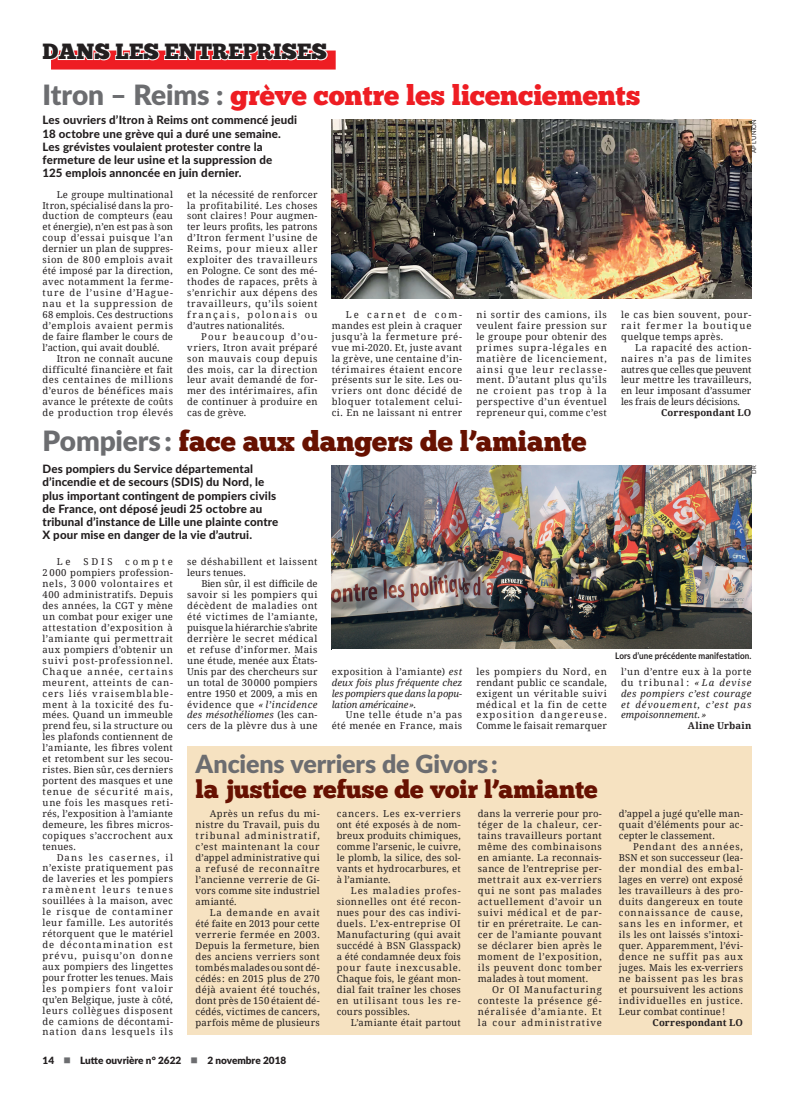
<style>
.page{position:relative;width:794px;height:1106px;background:#fff}
.page>*{position:absolute;margin:0;border:0;box-sizing:border-box;transform-origin:0 0}
.t1{font:28px "Chunk Five";letter-spacing:-.005em;color:#ee1d23}
.t2{font:28px "Chunk Five";letter-spacing:-.005em;color:#671101}
.t3{font:25px "Chunk Five";color:#671101}
.t4{font:900 25px "Lato";letter-spacing:-.005em;color:#6c6d70}
.t5{font:22px "Chunk Five";color:#231f20}
.t6{font:800 11.5px/13.2px "Lato";letter-spacing:.01em;color:#231f20}
.t7{font:900 10px "Lato";color:#231f20}
.t8{font:9.5px/10.9px "Noto Serif";letter-spacing:.035em;color:#231f20;text-align:justify}
.t9{font:italic 9.5px/10.9px "Noto Serif";letter-spacing:.005em;color:#231f20;text-align:justify}
.t10{font:700 9.5px "Noto Serif";letter-spacing:.015em;color:#231f20}
.t11{font:700 9px "Lato";letter-spacing:.01em;color:#231f20;scale:.9 1}
.t12{font:6px "Lato";letter-spacing:.025em;color:#231f20}
.s1{font-family:"Lato";font-weight:900;color:#6c6d70}
.s2{font-style:italic}
.s3{font-style:normal}
.s4{color:#6c6d70}
</style>
<div class="page">
<div style="left:51px;top:51px;width:285px;height:19px;background:#ee1d23"></div>
<svg style="left:51px;top:50px;width:278px;height:11px"></svg>
<div style="left:187px;top:746px;width:564px;height:289px;background:#f6e2c1"></div>
<img style="left:332px;top:119px;width:419px;height:179px">
<img style="left:332px;top:465px;width:419px;height:184px">
<h3 class="t5" style="left:43px;top:38px;width:286px">DANS LES ENTREPRISES</h3>
<h1 class="t1" style="left:43px;top:79px;width:599px"><span class="s1">Itron – Reims :</span> grève contre les licenciements</h1>
<p class="t6" style="left:43px;top:113px;width:256px">Les ouvriers d’Itron à Reims ont commencé jeudi 18 octobre une grève qui a duré une semaine.<br>Les grévistes voulaient protester contre la fermeture de leur usine et la suppression de<br>125 emplois annoncée en juin dernier.</p>
<p class="t8" style="left:43px;top:188px;width:132px;text-indent:14px">Le groupe multinational Itron, spécialisé dans la pro&shy;duction de compteurs (eau et énergie), n’en est pas à son coup d’essai puisque l’an dernier un plan de suppres&shy;sion de 800 emplois avait été imposé par la direction, avec notamment la ferme&shy;ture de l’usine d’Hague&shy;nau et la suppression de 68 emplois. Ces destructions d’emplois avaient permis de faire flamber le cours de l’action, qui avait doublé.</p>
<p class="t8" style="left:43px;top:352px;width:132px;text-indent:14px">Itron ne connaît aucune difficulté financière et fait des centaines de millions d’euros de bénéfices mais avance le prétexte de coûts de production trop élevés</p>
<p class="t12" style="left:750px;top:153px;width:36px;rotate:-90deg">AP L’UNION</p>
<p class="t8" style="left:187px;top:188px;width:132px">et la nécessité de renforcer la profitabilité. Les choses sont claires ! Pour augmen&shy;ter leurs profits, les patrons d’Itron ferment l’usine de Reims, pour mieux aller exploiter des travailleurs en Pologne. Ce sont des mé&shy;thodes de rapaces, prêts à s’enrichir aux dépens des travailleurs, qu’ils soient français, polonais ou d’autres nationalités.</p>
<p class="t8" style="left:187px;top:330px;width:132px;text-indent:14px">Pour beaucoup d’ou&shy;vriers, Itron avait préparé son mauvais coup depuis des mois, car la direction leur avait demandé de for&shy;mer des intérimaires, afin de continuer à produire en cas de grève.</p>
<p class="t8" style="left:332px;top:308px;width:132px;text-indent:14px">Le carnet de com&shy;mandes est plein à craquer jusqu’à la fermeture pré&shy;vue mi-2020. Et, juste avant la grève, une centaine d’in&shy;térimaires étaient encore présents sur le site. Les ou&shy;vriers ont donc décidé de bloquer totalement celui&shy;ci. En ne laissant ni entrer</p>
<p class="t8" style="left:476px;top:308px;width:132px">ni sortir des camions, ils veulent faire pression sur le groupe pour obtenir des primes supra-légales en matière de licenciement, ainsi que leur reclasse&shy;ment. D’autant plus qu’ils ne croient pas trop à la perspective d’un éventuel repreneur qui, comme c’est</p>
<p class="t8" style="left:621px;top:308px;width:132px">le cas bien souvent, pour&shy;rait fermer la boutique quelque temps après.</p>
<p class="t8" style="left:621px;top:341px;width:132px;text-indent:14px">La rapacité des action&shy;naires n’a pas de limites autres que celles que peuvent leur mettre les travailleurs, en leur imposant d’assumer les frais de leurs décisions.</p>
<p class="t10" style="left:661px;top:406px;width:92px">Correspondant LO</p>
<h1 class="t2" style="left:43px;top:425px;width:545px"><span class="s1">Pompiers :</span> face aux dangers de l’amiante</h1>
<p class="t6" style="left:43px;top:462px;width:237px">Des pompiers du Service départemental d’incendie et de secours (SDIS) du Nord, le plus important contingent de pompiers civils de France, ont déposé jeudi 25 octobre au tribunal d’instance de Lille une plainte contre X pour mise en danger de la vie d’autrui.</p>
<p class="t8" style="left:57px;top:556px;width:16px">L e</p>
<p class="t8" style="left:83px;top:556px;width:31px">SDIS</p>
<p class="t12" style="left:750px;top:473px;width:10px;rotate:-90deg">DR</p>
<p class="t8" style="left:187px;top:556px;width:132px">se déshabillent et laissent leurs tenues.</p>
<p class="t8" style="left:187px;top:578px;width:132px;text-indent:14px">Bien sûr, il est difficile de savoir si les pompiers qui décèdent de maladies ont été victimes de l’amiante, puisque la hiérarchie s’abrite derrière le secret médical et refuse d’informer. Mais une étude, menée aux États-Unis par des chercheurs sur un total de 30000 pompiers entre 1950 et 2009, a mis en évidence que <span class="s2">« l’incidence des mésothéliomes</span> (les can&shy;cers de la plèvre dus à une</p>
<p class="t8" style="left:43px;top:556px;width:132px;text-indent:83px">compte 2 000 pompiers profession&shy;nels, 3 000 volontaires et 400 administratifs. Depuis des années, la CGT y mène un combat pour exiger une attestation d’exposition à l’amiante qui permettrait aux pompiers d’obtenir un suivi post-professionnel.<br>Chaque année, certains meurent, atteints de can&shy;cers liés vraisemblable&shy;ment à la toxicité des fu&shy;mées. Quand un immeuble prend feu, si la structure ou les plafonds contiennent de l’amiante, les fibres volent et retombent sur les secou&shy;ristes. Bien sûr, ces derniers portent des masques et une tenue de sécurité mais, une fois les masques reti&shy;rés, l’exposition à l’amiante demeure, les fibres micros&shy;copiques s’accrochent aux tenues.</p>
<p class="t8" style="left:43px;top:851px;width:132px;text-indent:14px">Dans les casernes, il n’existe pratiquement pas de laveries et les pompiers ramènent leurs tenues souillées à la maison, avec le risque de contaminer leur famille. Les autorités rétorquent que le matériel de décontamination est prévu, puisqu’on donne aux pompiers des lingettes pour frotter les tenues. Mais les pompiers font valoir qu’en Belgique, juste à côté, leurs collègues disposent de camions de décontami&shy;nation dans lesquels ils</p>
<p class="t11" style="left:615px;top:648px;width:153px">Lors d’une précédente manifestation.</p>
<p class="t8" style="left:476px;top:665px;width:132px">les pompiers du Nord, en rendant public ce scandale, exigent un véritable suivi médical et la fin de cette exposition dangereuse.<br>Comme le faisait remarquer</p>
<p class="t9" style="left:621px;top:665px;width:132px"><span class="s3">l’un d’entre eux à la porte du tribunal :</span> « La devise des pompiers c’est courage et dévouement, c’est pas empoisonnement.»</p>
<p class="t9" style="left:332px;top:665px;width:132px"><span class="s3">exposition à l’amiante)</span> est deux fois plus fréquente chez les pompiers que dans la popu&shy;lation américaine».</p>
<p class="t8" style="left:332px;top:709px;width:132px;text-align:right">Une telle étude n’a pas été menée en France, mais</p>
<p class="t10" style="left:688px;top:719px;width:65px">Aline Urbain</p>
<h2 class="t4" style="left:196px;top:745px;width:304px">Anciens verriers de Givors :</h2>
<h2 class="t3" style="left:196px;top:774px;width:403px">la justice refuse de voir l’amiante</h2>
<p class="t8" style="left:196px;top:808px;width:126px;text-indent:14px">Après un refus du mi&shy;nistre du Travail, puis du tribunal administratif, c’est maintenant la cour d’appel administrative qui a refusé de reconnaître l’ancienne verrerie de Gi&shy;vors comme site industriel amianté.</p>
<p class="t8" style="left:196px;top:907px;width:126px;text-indent:14px">La demande en avait été faite en 2013 pour cette verrerie fermée en 2003.<br>Depuis la fermeture, bien des anciens verriers sont tombés malades ou sont dé&shy;cédés : en 2015 plus de 270 déjà avaient été touchés, dont près de 150 étaient dé&shy;cédés, victimes de cancers, parfois même de plusieurs</p>
<p class="t8" style="left:337px;top:808px;width:126px">cancers. Les ex-verriers ont été exposés à de nom&shy;breux produits chimiques, comme l’arsenic, le cuivre, le plomb, la silice, des sol&shy;vants et hydrocarbures, et à l’amiante.</p>
<p class="t8" style="left:337px;top:885px;width:126px;text-indent:14px">Les maladies profes&shy;sionnelles ont été recon&shy;nues pour des cas indivi&shy;duels. L’ex-entreprise OI Manufacturing (qui avait succédé à BSN Glasspack) a été condamnée deux fois pour faute inexcusable.<br>Chaque fois, le géant mon&shy;dial fait traîner les choses en utilisant tous les re&shy;cours possibles.</p>
<p class="t8" style="left:351px;top:1016px;width:111px">L’amiante était partout</p>
<p class="t8" style="left:619px;top:808px;width:126px">d’appel a jugé qu’elle man&shy;quait d’éléments pour ac&shy;cepter le classement.</p>
<p class="t8" style="left:619px;top:841px;width:126px;text-indent:14px">Pendant des années, BSN et son successeur (lea&shy;der mondial des embal&shy;lages en verre) ont exposé les travailleurs à des pro&shy;duits dangereux en toute connaissance de cause, sans les en informer, et ils les ont laissés s’intoxi&shy;quer. Apparemment, l’évi&shy;dence ne suffit pas aux juges. Mais les ex-verriers ne baissent pas les bras et poursuivent les actions individuelles en justice.<br>Leur combat continue!</p>
<p class="t10" style="left:652px;top:1016px;width:92px">Correspondant LO</p>
<p class="t8" style="left:478px;top:808px;width:126px">dans la verrerie pour pro&shy;téger de la chaleur, cer&shy;tains travailleurs portant même des combinaisons en amiante. La reconnais&shy;sance de l’entreprise per&shy;mettrait aux ex-verriers qui ne sont pas malades actuellement d’avoir un suivi médical et de par&shy;tir en préretraite. Le can&shy;cer de l’amiante pouvant se déclarer bien après le moment de l’exposition, ils peuvent donc tomber malades à tout moment.</p>
<p class="t8" style="left:478px;top:984px;width:126px;text-indent:14px">Or OI Manufacturing conteste la présence gé&shy;néralisée d’amiante. Et la cour administrative</p>
<p class="t7" style="left:43px;top:1053px;width:245px">14 <span class="s4">■</span> Lutte ouvrière n° 2622 <span class="s4">■</span> 2 novembre 2018</p>
</div>
